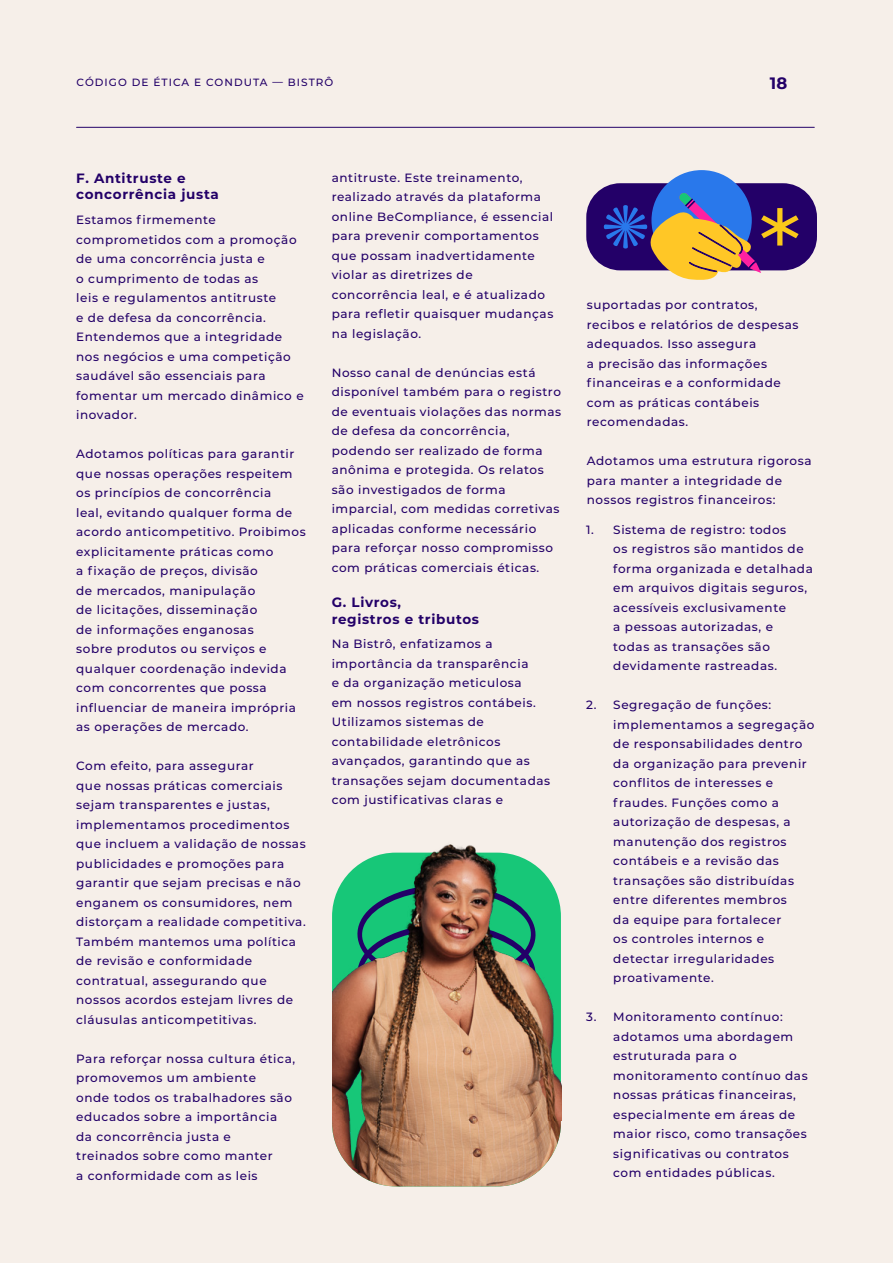
<style>
.page{position:relative;width:893px;height:1263px;background:#f6efe9}
.page>*{position:absolute;margin:0;border:0;box-sizing:border-box;transform-origin:0 0}
.t1{font:700 16.5px "Montserrat";color:#230068}
.t2{font:700 13.5px/16.2px "Montserrat";letter-spacing:.05em;color:#230068}
.t3{font:500 12px/19.5px "Montserrat";letter-spacing:.05em;color:#230068}
.t4{font:500 10.5px "Montserrat";letter-spacing:.1em;color:#230068}
</style>
<div class="page">
<hr style="left:77px;top:127px;width:737px;height:1px;background:#230068">
<div style="left:586px;top:183px;width:231px;height:87px;background:#230068;border-radius:34px"></div>
<img style="left:332px;top:1120px;width:229px;height:66px">
<img style="left:332px;top:844px;width:229px;height:276px">
<div style="left:651px;top:170px;width:101px;height:100px;background:#2978eb;border-radius:50%"></div>
<svg style="left:604px;top:192px;width:195px;height:88px"></svg>
<p class="t4" style="left:77px;top:74px;width:258px">CÓDIGO DE ÉTICA E CONDUTA — BISTRÔ</p>
<h1 class="t1" style="left:770px;top:71px;width:19px">18</h1>
<p class="t2" style="left:76px;top:170px;width:144px">F. Antitruste e concorrência justa</p>
<p class="t3" style="left:76px;top:210px;width:229px">Estamos firmemente comprometidos com a promoção de uma concorrência justa e<br>o cumprimento de todas as<br>leis e regulamentos antitruste<br>e de defesa da concorrência.<br>Entendemos que a integridade nos negócios e uma competição saudável são essenciais para fomentar um mercado dinâmico e inovador.</p>
<p class="t3" style="left:76px;top:444px;width:231px">Adotamos políticas para garantir que nossas operações respeitem os princípios de concorrência<br>leal, evitando qualquer forma de acordo anticompetitivo. Proibimos explicitamente práticas como<br>a fixação de preços, divisão<br>de mercados, manipulação<br>de licitações, disseminação<br>de informações enganosas<br>sobre produtos ou serviços e qualquer coordenação indevida com concorrentes que possa influenciar de maneira imprópria as operações de mercado.</p>
<p class="t3" style="left:76px;top:756px;width:231px">Com efeito, para assegurar<br>que nossas práticas comerciais sejam transparentes e justas, implementamos procedimentos que incluem a validação de nossas publicidades e promoções para garantir que sejam precisas e não enganem os consumidores, nem distorçam a realidade competitiva.<br>Também mantemos uma política de revisão e conformidade contratual, assegurando que nossos acordos estejam livres de cláusulas anticompetitivas.</p>
<p class="t3" style="left:76px;top:1048px;width:220px">Para reforçar nossa cultura ética, promovemos um ambiente<br>onde todos os trabalhadores são educados sobre a importância da concorrência justa e treinados sobre como manter<br>a conformidade com as leis</p>
<p class="t3" style="left:332px;top:167px;width:223px">antitruste. Este treinamento, realizado através da plataforma online BeCompliance, é essencial para prevenir comportamentos que possam inadvertidamente violar as diretrizes de concorrência leal, e é atualizado para refletir quaisquer mudanças na legislação.</p>
<p class="t3" style="left:332px;top:362px;width:231px">Nosso canal de denúncias está disponível também para o registro de eventuais violações das normas de defesa da concorrência, podendo ser realizado de forma anônima e protegida. Os relatos são investigados de forma imparcial, com medidas corretivas aplicadas conforme necessário para reforçar nosso compromisso com práticas comerciais éticas.</p>
<p class="t2" style="left:332px;top:594px;width:149px">G. Livros,<br>registros e tributos</p>
<p class="t3" style="left:332px;top:634px;width:220px">Na Bistrô, enfatizamos a importância da transparência<br>e da organização meticulosa<br>em nossos registros contábeis.<br>Utilizamos sistemas de contabilidade eletrônicos avançados, garantindo que as transações sejam documentadas com justificativas claras e</p>
<p class="t3" style="left:587px;top:295px;width:213px">suportadas por contratos, recibos e relatórios de despesas adequados. Isso assegura<br>a precisão das informações financeiras e a conformidade com as práticas contábeis recomendadas.</p>
<p class="t3" style="left:587px;top:451px;width:226px">Adotamos uma estrutura rigorosa para manter a integridade de nossos registros financeiros:</p>
<p class="t3" style="left:613px;top:519px;width:201px;text-indent:-27px">1. Sistema de registro: todos<br>os registros são mantidos de forma organizada e detalhada em arquivos digitais seguros, acessíveis exclusivamente<br>a pessoas autorizadas, e<br>todas as transações são devidamente rastreadas.</p>
<p class="t3" style="left:613px;top:695px;width:203px;text-indent:-27px">2. Segregação de funções: implementamos a segregação de responsabilidades dentro da organização para prevenir conflitos de interesses e fraudes. Funções como a autorização de despesas, a manutenção dos registros contábeis e a revisão das transações são distribuídas entre diferentes membros<br>da equipe para fortalecer<br>os controles internos e detectar irregularidades proativamente.</p>
<p class="t3" style="left:613px;top:1007px;width:196px;text-indent:-27px">3. Monitoramento contínuo: adotamos uma abordagem estruturada para o monitoramento contínuo das nossas práticas financeiras, especialmente em áreas de maior risco, como transações significativas ou contratos com entidades públicas.</p>
</div>
